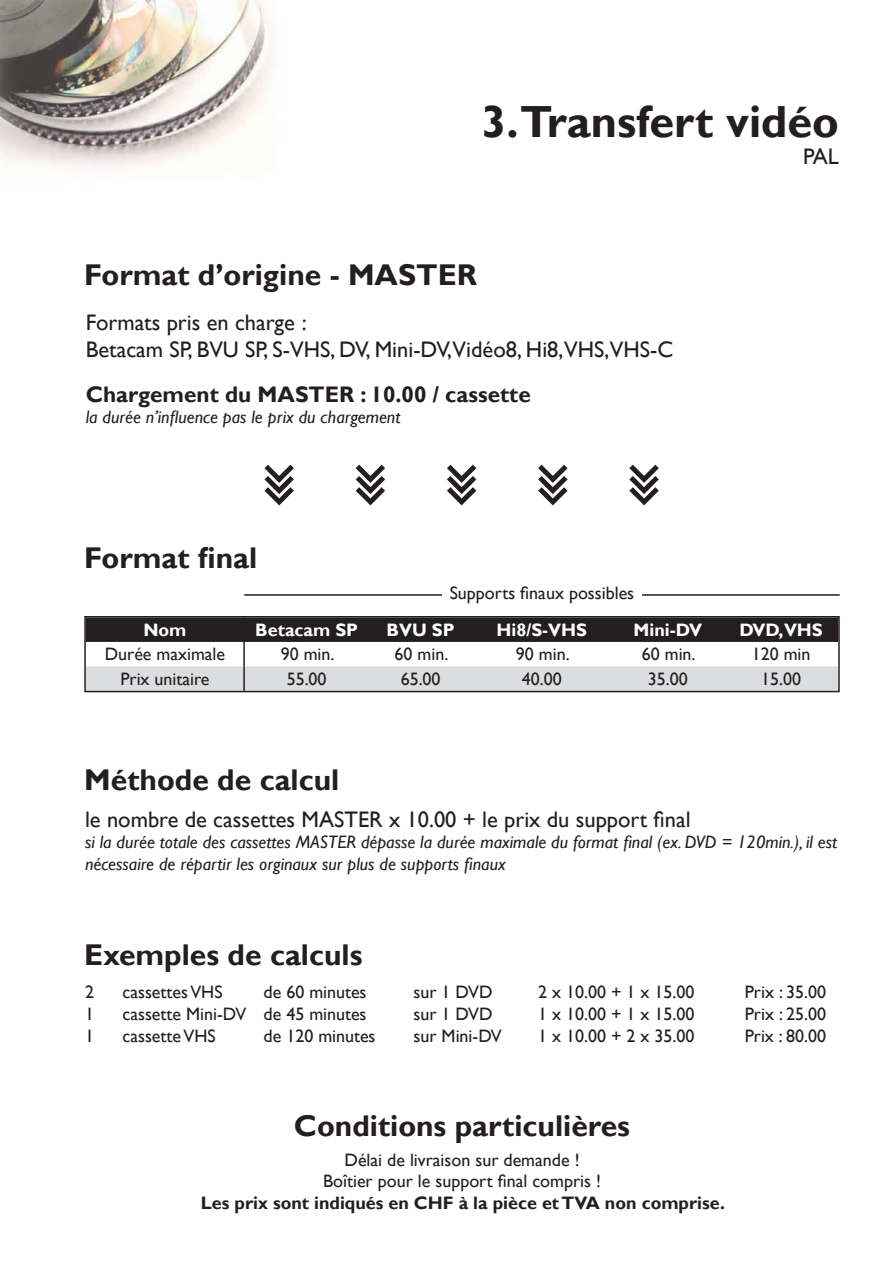
<style>
.page{position:relative;width:893px;height:1263px;background:#fff}
.page>*{position:absolute;margin:0;border:0;box-sizing:border-box;transform-origin:0 0}
.t1{font:700 45px "Gill Sans";color:#231f20}
.t2{font:700 30px "Gill Sans";color:#231f20}
.t3{font:22.5px/27px "Gill Sans";color:#231f20}
.t4{font:700 22.5px "Gill Sans";color:#231f20}
.t5{font:18px/21.6px "Gill Sans";color:#231f20;text-align:center}
.t6{font:italic 18px/21.6px "Gill Sans";color:#231f20}
.t7{font:700 18px "Gill Sans";color:#231f20}
.t8{font:700 18px "Gill Sans";color:#fff}
</style>
<div class="page">
<div style="left:87px;top:619px;width:750px;height:23px;background:#231f20"></div>
<div style="left:87px;top:666px;width:750px;height:23px;background:#dcdddf"></div>
<hr style="left:243px;top:617px;width:2px;height:25px;background:#231f20">
<hr style="left:243px;top:642px;width:2px;height:24px;background:#231f20">
<hr style="left:243px;top:666px;width:2px;height:25px;background:#231f20">
<div style="left:84px;top:616px;width:756px;height:76px;border:2px solid #231f20"></div>
<hr style="left:244px;top:594px;width:596px;height:2px;background:#231f20">
<div style="left:442px;top:587px;width:200px;height:12px;background:#fff"></div>
<img style="left:0;top:0;width:275px;height:168px">
<svg style="left:264px;top:465px;width:30px;height:40px"></svg>
<svg style="left:356px;top:465px;width:29px;height:40px"></svg>
<svg style="left:538px;top:465px;width:30px;height:40px"></svg>
<svg style="left:447px;top:465px;width:29px;height:40px"></svg>
<svg style="left:629px;top:465px;width:30px;height:40px"></svg>
<h1 class="t1" style="left:482px;top:95px;width:359px">3.Transfert vidéo</h1>
<p class="t3" style="left:803px;top:144px;width:37px">PAL</p>
<h2 class="t2" style="left:84px;top:256px;width:394px">Format d’origine - MASTER</h2>
<p class="t3" style="left:86px;top:309px;width:589px">Formats pris en charge :<br>Betacam SP, BVU SP, S-VHS, DV, Mini-DV,Vidéo8, Hi8,VHS,VHS-C</p>
<p class="t4" style="left:86px;top:381px;width:446px">Chargement du MASTER : 10.00 / cassette</p>
<p class="t6" style="left:86px;top:407px;width:316px">la durée n’influence pas le prix du chargement</p>
<h2 class="t2" style="left:84px;top:539px;width:175px">Format final</h2>
<p class="t5" style="left:450px;top:582px;width:186px">Supports finaux possibles</p>
<p class="t8" style="left:143px;top:619px;width:45px">Nom</p>
<p class="t8" style="left:255px;top:619px;width:104px">Betacam SP</p>
<p class="t8" style="left:387px;top:619px;width:70px">BVU SP</p>
<p class="t8" style="left:496px;top:619px;width:92px">Hi8/S-VHS</p>
<p class="t8" style="left:634px;top:619px;width:70px">Mini-DV</p>
<p class="t8" style="left:739px;top:619px;width:85px">DVD,VHS</p>
<p class="t5" style="left:105px;top:644px;width:122px">Durée maximale</p>
<p class="t5" style="left:281px;top:644px;width:55px">90 min.</p>
<p class="t5" style="left:395px;top:644px;width:55px">60 min.</p>
<p class="t5" style="left:516px;top:644px;width:55px">90 min.</p>
<p class="t5" style="left:642px;top:644px;width:55px">60 min.</p>
<p class="t5" style="left:752px;top:644px;width:60px">120 min</p>
<p class="t5" style="left:120px;top:668px;width:91px">Prix unitaire</p>
<p class="t5" style="left:287px;top:668px;width:41px">55.00</p>
<p class="t5" style="left:401px;top:668px;width:41px">65.00</p>
<p class="t5" style="left:522px;top:668px;width:41px">40.00</p>
<p class="t5" style="left:648px;top:668px;width:41px">35.00</p>
<p class="t5" style="left:761px;top:668px;width:41px">15.00</p>
<h2 class="t2" style="left:84px;top:762px;width:257px">Méthode de calcul</h2>
<p class="t3" style="left:85px;top:806px;width:607px">le nombre de cassettes MASTER x 10.00 + le prix du support final</p>
<p class="t6" style="left:85px;top:832px;width:754px">si la durée totale des cassettes MASTER dépasse la durée maximale du format final (ex. DVD = 120min.), il est nécessaire de répartir les orginaux sur plus de supports finaux</p>
<h2 class="t2" style="left:84px;top:936px;width:280px">Exemples de calculs</h2>
<p class="t5" style="left:85px;top:982px;width:10px">2</p>
<p class="t5" style="left:123px;top:982px;width:102px">cassettes VHS</p>
<p class="t5" style="left:264px;top:982px;width:104px">de 60 minutes</p>
<p class="t5" style="left:414px;top:982px;width:81px">sur 1 DVD</p>
<p class="t5" style="left:538px;top:982px;width:158px">2 x 10.00 + 1 x 15.00</p>
<p class="t5" style="left:745px;top:982px;width:83px">Prix : 35.00</p>
<p class="t5" style="left:85px;top:1003px;width:10px">1</p>
<p class="t5" style="left:123px;top:1003px;width:246px">cassette Mini-DV de 45 minutes</p>
<p class="t5" style="left:414px;top:1003px;width:81px">sur 1 DVD</p>
<p class="t5" style="left:538px;top:1003px;width:158px">1 x 10.00 + 1 x 15.00</p>
<p class="t5" style="left:745px;top:1003px;width:83px">Prix : 25.00</p>
<p class="t5" style="left:85px;top:1025px;width:10px">1</p>
<p class="t5" style="left:123px;top:1025px;width:95px">cassette VHS</p>
<p class="t5" style="left:264px;top:1025px;width:113px">de 120 minutes</p>
<p class="t5" style="left:414px;top:1025px;width:90px">sur Mini-DV</p>
<p class="t5" style="left:538px;top:1025px;width:158px">1 x 10.00 + 2 x 35.00</p>
<p class="t5" style="left:745px;top:1025px;width:83px">Prix : 80.00</p>
<h2 class="t2" style="left:294px;top:1107px;width:338px">Conditions particulières</h2>
<p class="t5" style="left:323px;top:1149px;width:279px">Délai de livraison sur demande !<br>Boîtier pour le support final compris !</p>
<p class="t7" style="left:201px;top:1192px;width:525px">Les prix sont indiqués en CHF à la pièce et TVA non comprise.</p>
</div>
